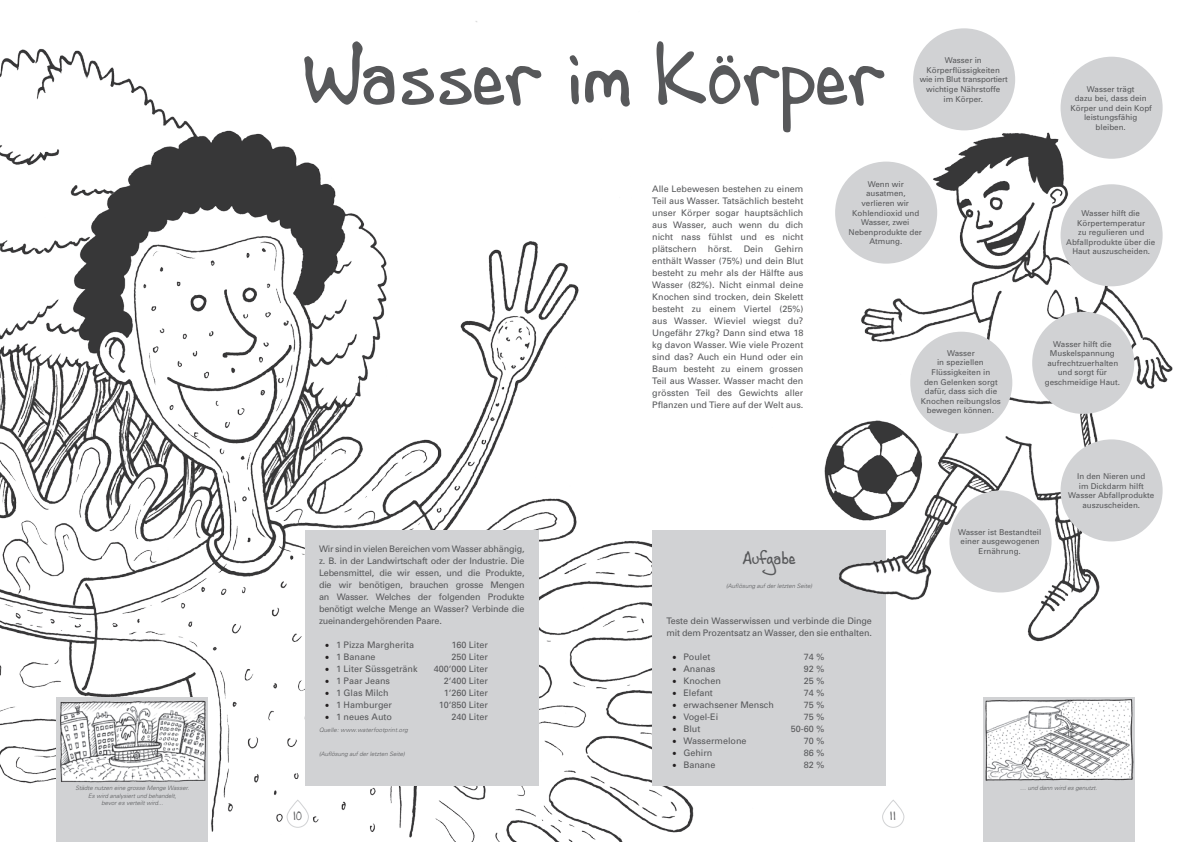
<style>
.page{position:relative;width:1191px;height:842px;background:#fff}
.page>*{position:absolute;margin:0;border:0;box-sizing:border-box;transform-origin:0 0}
.t1{font:88px "Andrew Script 16";color:#57585a}
.t2{font:18px "Andrew Script 16";color:#57585a}
.t3{font:12px "Andrew Script 16";color:#57585a}
.t4{font:9px/12px "Univers";color:#57585a;text-align:justify}
.t5{font:8px/9.6px "Univers";color:#57585a;text-align:center}
.t6{font:italic 300 6px/7.2px "Univers";color:#57585a;text-align:center}
.t7{font:italic 300 6px "Univers";letter-spacing:.02em;color:#57585a}
.s1{font-family:"Minion Pro";font-size:12px;color:#231f20}
</style>
<div class="page">
<img style="left:0;top:21px;width:785px;height:821px">
<div style="left:287px;top:800px;width:21px;height:27px;background:#fff;border-radius:11px"></div>
<div style="left:286px;top:800px;width:23px;height:28px;border:1px solid #d1d2d4;border-radius:11px"></div>
<div style="left:882px;top:800px;width:22px;height:28px;border:1px solid #d1d2d4;border-radius:11px"></div>
<div style="left:652px;top:530px;width:234px;height:255px;background:#d1d2d4"></div>
<img style="left:776px;top:66px;width:397px;height:576px">
<div style="left:305px;top:530px;width:234px;height:255px;background:#d1d2d4"></div>
<div style="left:835px;top:162px;width:102px;height:102px;background:#d1d2d4;border-radius:50%"></div>
<div style="left:913px;top:28px;width:102px;height:102px;background:#d1d2d4;border-radius:50%"></div>
<div style="left:910px;top:332px;width:102px;height:102px;background:#d1d2d4;border-radius:50%"></div>
<div style="left:1060px;top:57px;width:102px;height:102px;background:#d1d2d4;border-radius:50%"></div>
<div style="left:1060px;top:184px;width:102px;height:102px;background:#d1d2d4;border-radius:50%"></div>
<div style="left:1032px;top:312px;width:102px;height:102px;background:#d1d2d4;border-radius:50%"></div>
<div style="left:1060px;top:439px;width:102px;height:102px;background:#d1d2d4;border-radius:50%"></div>
<div style="left:949px;top:490px;width:102px;height:102px;background:#d1d2d4;border-radius:50%"></div>
<div style="left:57px;top:698px;width:151px;height:144px;background:#d1d2d4"></div>
<div style="left:983px;top:698px;width:151px;height:144px;background:#d1d2d4"></div>
<img style="left:60px;top:700px;width:146px;height:82px">
<img style="left:985px;top:699px;width:148px;height:82px">
<h1 class="t1" style="left:305px;top:23px;width:583px">Wasser im Körper</h1>
<p class="t5" style="left:919px;top:56px;width:90px">Wasser in<br>Körperflüssigkeiten wie im Blut transportiert wichtige Nährstoffe<br>im Körper.</p>
<p class="t4" style="left:652px;top:183px;width:153px">Alle Lebewesen bestehen zu einem Teil aus Wasser. Tatsächlich besteht unser Körper sogar hauptsächlich aus Wasser, auch wenn du dich nicht nass fühlst und es nicht plätschern hörst. Dein Gehirn enthält Wasser (75%) und dein Blut besteht zu mehr als der Hälfte aus Wasser (82%). Nicht einmal deine Knochen sind trocken, dein Skelett besteht zu einem Viertel (25%) aus Wasser. Wieviel wiegst du?<br>Ungefähr 27kg? Dann sind etwa 18 kg davon Wasser. Wie viele Prozent sind das? Auch ein Hund oder ein Baum besteht zu einem grossen Teil aus Wasser. Wasser macht den grössten Teil des Gewichts aller Pflanzen und Tiere auf der Welt aus.</p>
<p class="t5" style="left:848px;top:179px;width:75px">Wenn wir ausatmen, verlieren wir<br>Kohlendioxid und<br>Wasser, zwei<br>Nebenprodukte der<br>Atmung.</p>
<p class="t5" style="left:921px;top:348px;width:81px">Wasser<br>in speziellen<br>Flüssigkeiten in<br>den Gelenken sorgt dafür, dass sich die<br>Knochen reibungslos bewegen können.</p>
<p class="t5" style="left:1070px;top:84px;width:83px">Wasser trägt<br>dazu bei, dass dein<br>Körper und dein Kopf leistungsfähig bleiben.</p>
<p class="t5" style="left:1066px;top:208px;width:90px">Wasser hilft die<br>Körpertemperatur<br>zu regulieren und<br>Abfallprodukte über die<br>Haut auszuscheiden.</p>
<p class="t5" style="left:1044px;top:339px;width:77px">Wasser hilft die<br>Muskelspannung aufrechtzuerhalten und sorgt für geschmeidige Haut.</p>
<p class="t5" style="left:1068px;top:471px;width:87px">In den Nieren und<br>im Dickdarm hilft<br>Wasser Abfallprodukte auszuscheiden.</p>
<p class="t4" style="left:319px;top:543px;width:207px">Wir sind in vielen Bereichen vom Wasser abhängig, z. B. in der Landwirtschaft oder der Industrie. Die Lebensmittel, die wir essen, und die Produkte, die wir benötigen, brauchen grosse Mengen an Wasser. Welches der folgenden Produkte benötigt welche Menge an Wasser? Verbinde die zueinandergehörenden Paare.</p>
<p class="t4" style="left:325px;top:639px;width:91px"><span class="s1">•</span> 1 Pizza Margherita</p>
<p class="t4" style="left:451px;top:639px;width:38px">160 Liter</p>
<p class="t4" style="left:325px;top:651px;width:52px"><span class="s1">•</span> 1 Banane</p>
<p class="t4" style="left:451px;top:651px;width:38px">250 Liter</p>
<p class="t4" style="left:325px;top:663px;width:94px"><span class="s1">•</span> 1 Liter Süssgetränk</p>
<p class="t4" style="left:434px;top:663px;width:56px">400‘000 Liter</p>
<p class="t4" style="left:325px;top:675px;width:67px"><span class="s1">•</span> 1 Paar Jeans</p>
<p class="t4" style="left:444px;top:675px;width:46px">2‘400 Liter</p>
<p class="t4" style="left:325px;top:687px;width:65px"><span class="s1">•</span> 1 Glas Milch</p>
<p class="t4" style="left:444px;top:687px;width:46px">1‘260 Liter</p>
<p class="t4" style="left:325px;top:699px;width:69px"><span class="s1">•</span> 1 Hamburger</p>
<p class="t4" style="left:439px;top:699px;width:51px">10‘850 Liter</p>
<p class="t4" style="left:325px;top:711px;width:69px"><span class="s1">•</span> 1 neues Auto</p>
<p class="t4" style="left:451px;top:711px;width:38px">240 Liter</p>
<p class="t7" style="left:319px;top:726px;width:90px">Quelle: www.waterfootprint.org</p>
<p class="t6" style="left:319px;top:750px;width:87px">(Auflösung auf der letzten Seite)</p>
<h2 class="t2" style="left:742px;top:547px;width:54px">Aufgabe</h2>
<p class="t6" style="left:726px;top:582px;width:87px">(Auflösung auf der letzten Seite)</p>
<p class="t4" style="left:666px;top:615px;width:207px">Teste dein Wasserwissen und verbinde die Dinge mit dem Prozentsatz an Wasser, den sie enthalten.</p>
<p class="t4" style="left:672px;top:651px;width:40px"><span class="s1">•</span> Poulet</p>
<p class="t4" style="left:804px;top:651px;width:22px">74 %</p>
<p class="t4" style="left:672px;top:663px;width:45px"><span class="s1">•</span> Ananas</p>
<p class="t4" style="left:804px;top:663px;width:22px">92 %</p>
<p class="t4" style="left:672px;top:675px;width:50px"><span class="s1">•</span> Knochen</p>
<p class="t4" style="left:804px;top:675px;width:22px">25 %</p>
<p class="t4" style="left:672px;top:687px;width:42px"><span class="s1">•</span> Elefant</p>
<p class="t4" style="left:804px;top:687px;width:22px">74 %</p>
<p class="t4" style="left:672px;top:699px;width:103px"><span class="s1">•</span> erwachsener Mensch</p>
<p class="t4" style="left:804px;top:699px;width:22px">75 %</p>
<p class="t4" style="left:672px;top:711px;width:48px"><span class="s1">•</span> Vogel-Ei</p>
<p class="t4" style="left:804px;top:711px;width:22px">75 %</p>
<p class="t4" style="left:672px;top:723px;width:30px"><span class="s1">•</span> Blut</p>
<p class="t4" style="left:791px;top:723px;width:35px">50-60 %</p>
<p class="t4" style="left:672px;top:735px;width:76px"><span class="s1">•</span> Wassermelone</p>
<p class="t4" style="left:804px;top:735px;width:22px">70 %</p>
<p class="t4" style="left:672px;top:747px;width:42px"><span class="s1">•</span> Gehirn</p>
<p class="t4" style="left:804px;top:747px;width:22px">86 %</p>
<p class="t4" style="left:672px;top:759px;width:45px"><span class="s1">•</span> Banane</p>
<p class="t4" style="left:804px;top:759px;width:22px">82 %</p>
<p class="t5" style="left:958px;top:527px;width:85px">Wasser ist Bestandteil einer ausgewogenen<br>Ernährung.</p>
<p class="t6" style="left:76px;top:785px;width:115px">Städte nutzen eine grosse Menge Wasser.<br>Es wird analysiert und behandelt,<br>bevor es verteilt wird...</p>
<p class="t6" style="left:1020px;top:785px;width:79px">… und dann wird es genutzt.</p>
<h3 class="t3" style="left:293px;top:809px;width:11px">10</h3>
<h3 class="t3" style="left:890px;top:809px;width:8px">11</h3>
</div>
